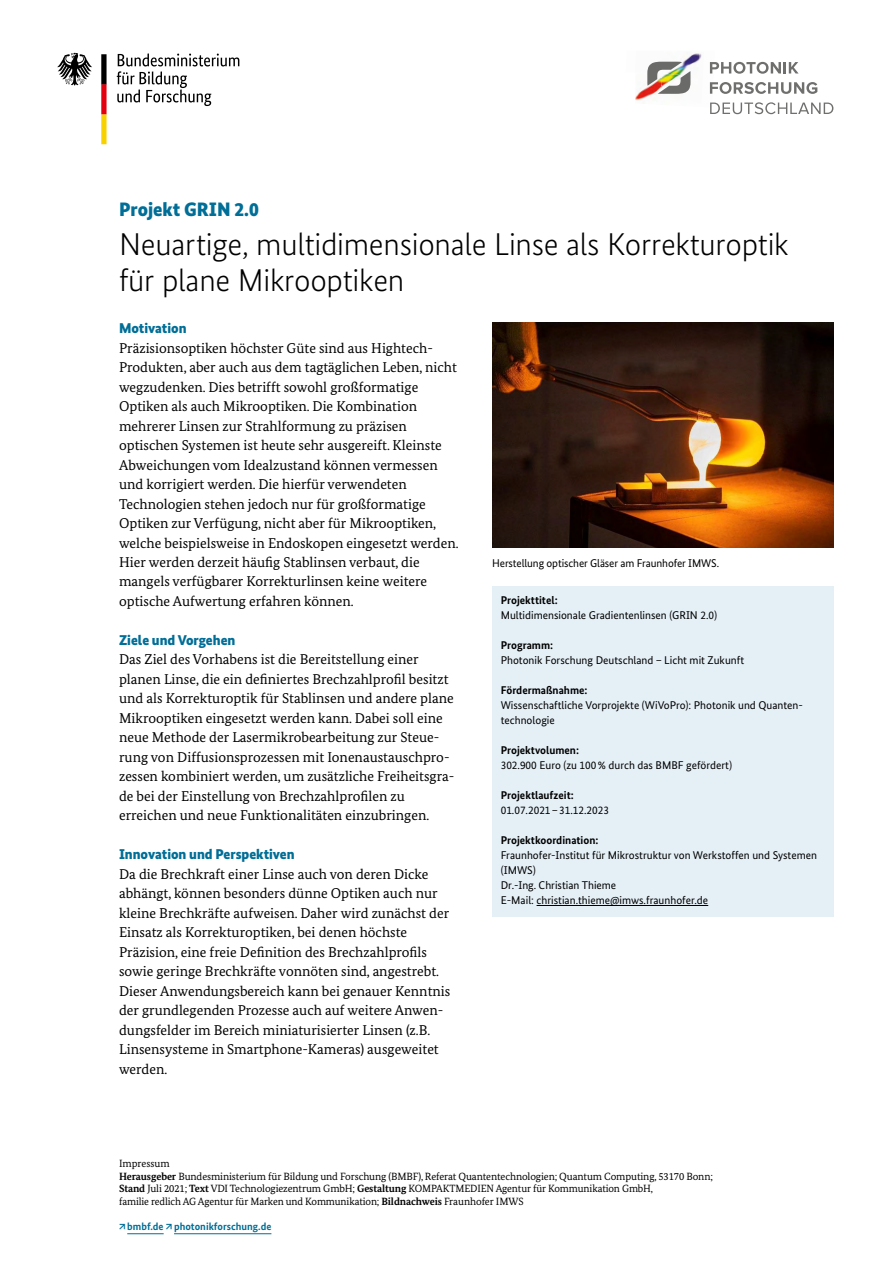
<style>
.page{position:relative;width:893px;height:1263px;background:#fff}
.page>*{position:absolute;margin:0;border:0;box-sizing:border-box;transform-origin:0 0}
.H1_Headline_schwarz{font:300 31.5px/36px "Bundes Sans";letter-spacing:-.01em;color:#000}
.H1_Headline_schwarz-2{font:900 19.5px "Bundes Sans";color:#006e97}
.P_Fliess{font:14.25px/19.5px "Bundes Serif";color:#000}
.H2_Headline{font:900 14.25px "Bundes Sans";color:#006e97}
.P_Kasten{font:11.25px/15px "Bundes Sans";color:#000}
.BU_Caption{font:11.25px "Bundes Sans";letter-spacing:-.01em;color:#000}
.P_Impressum{font:10.5px/12.6px "Bundes Serif";letter-spacing:-.01em;color:#000}
.URL{font:700 10.5px "Bundes Sans";color:#006e97}
.H2_Impressum{font:10.5px "Bundes Serif";color:#000}
.s1{font-weight:700}
</style>
<div class="page">
<div style="left:492px;top:587px;width:341px;height:330px;background:#e4eff6"></div>
<img style="left:492px;top:323px;width:341px;height:225px">
<svg style="left:117px;top:53px;width:122px;height:53px"></svg>
<svg style="left:57px;top:53px;width:35px;height:33px"></svg>
<svg style="left:101px;top:54px;width:6px;height:90px"></svg>
<hr style="left:127px;top:1233px;width:37px;height:1px;background:#006e97">
<hr style="left:174px;top:1233px;width:97px;height:1px;background:#006e97">
<img style="left:662px;top:53px;width:35px;height:21px">
<img style="left:697px;top:53px;width:13px;height:40px">
<img style="left:635px;top:87px;width:21px;height:14px">
<img style="left:690px;top:74px;width:8px;height:19px">
<svg style="left:710px;top:62px;width:89px;height:12px"></svg>
<svg style="left:710px;top:82px;width:107px;height:12px"></svg>
<svg style="left:710px;top:102px;width:123px;height:12px"></svg>
<svg style="left:647px;top:62px;width:43px;height:32px"></svg>
<hr style="left:537px;top:905px;width:171px;height:1px;background:#000">
<h1 class="H1_Headline_schwarz-2" style="left:119px;top:198px;width:141px">Projekt GRIN 2.0</h1>
<h1 class="H1_Headline_schwarz" style="left:119px;top:226px;width:671px">Neuartige, multidimensionale Linse als Korrekturoptik für plane Mikrooptiken</h1>
<h2 class="H2_Headline" style="left:119px;top:320px;width:69px">Motivation</h2>
<p class="P_Fliess" style="left:119px;top:338px;width:341px">Präzisionsoptiken höchster Güte sind aus Hightech-Produkten, aber auch aus dem tagtäglichen Leben, nicht wegzudenken. Dies betrifft sowohl großformatige Optiken als auch Mikrooptiken. Die Kombination mehrerer Linsen zur Strahlformung zu präzisen optischen Systemen ist heute sehr ausgereift. Kleinste Abweichungen vom Idealzustand können vermessen und korrigiert werden. Die hierfür verwendeten Technologien stehen jedoch nur für großformatige Optiken zur Verfügung, nicht aber für Mikrooptiken, welche beispielsweise in Endoskopen eingesetzt werden.<br>Hier werden derzeit häufig Stablinsen verbaut, die mangels verfügbarer Korrekturlinsen keine weitere optische Aufwertung erfahren können.</p>
<h2 class="H2_Headline" style="left:119px;top:632px;width:118px">Ziele und Vorgehen</h2>
<p class="P_Fliess" style="left:119px;top:650px;width:337px">Das Ziel des Vorhabens ist die Bereitstellung einer planen Linse, die ein definiertes Brechzahlprofil besitzt und als Korrekturoptik für Stablinsen und andere plane Mikrooptiken eingesetzt werden kann. Dabei soll eine neue Methode der Lasermikrobearbeitung zur Steue&shy;rung von Diffusionsprozessen mit Ionenaustauschpro&shy;zessen kombiniert werden, um zusätzliche Freiheitsgra&shy;de bei der Einstellung von Brechzahlprofilen zu erreichen und neue Funktionalitäten einzubringen.</p>
<h2 class="H2_Headline" style="left:119px;top:846px;width:177px">Innovation und Perspektiven</h2>
<p class="P_Fliess" style="left:119px;top:864px;width:333px">Da die Brechkraft einer Linse auch von deren Dicke abhängt, können besonders dünne Optiken auch nur kleine Brechkräfte aufweisen. Daher wird zunächst der Einsatz als Korrekturoptiken, bei denen höchste Präzision, eine freie Definition des Brechzahlprofils sowie geringe Brechkräfte vonnöten sind, angestrebt.<br>Dieser Anwendungsbereich kann bei genauer Kenntnis der grundlegenden Prozesse auch auf weitere Anwen&shy;dungsfelder im Bereich miniaturisierter Linsen (z.B.<br>Linsensysteme in Smartphone-Kameras) ausgeweitet werden.</p>
<p class="BU_Caption" style="left:492px;top:556px;width:228px">Herstellung optischer Gläser am Fraunhofer IMWS.</p>
<p class="P_Kasten" style="left:501px;top:592px;width:218px"><span class="s1">Projekttitel:<br></span>Multidimensionale Gradientenlinsen (GRIN 2.0)</p>
<p class="P_Kasten" style="left:501px;top:637px;width:245px"><span class="s1">Programm:<br></span>Photonik Forschung Deutschland – Licht mit Zukunft</p>
<p class="P_Kasten" style="left:501px;top:682px;width:304px"><span class="s1">Fördermaßnahme:<br></span>Wissenschaftliche Vorprojekte (WiVoPro): Photonik und Quanten&shy;technologie</p>
<p class="P_Kasten" style="left:501px;top:742px;width:233px"><span class="s1">Projektvolumen:<br></span>302.900 Euro (zu 100 % durch das BMBF gefördert)</p>
<p class="P_Kasten" style="left:501px;top:787px;width:110px"><span class="s1">Projektlaufzeit:<br></span>01.07.2021 – 31.12.2023</p>
<p class="P_Kasten" style="left:501px;top:832px;width:318px"><span class="s1">Projektkoordination:<br></span>Fraunhofer-Institut für Mikrostruktur von Werkstoffen und Systemen (IMWS)<br>Dr.-Ing. Christian Thieme<br>E-Mail: christian.thieme@imws.fraunhofer.de</p>
<h2 class="H2_Impressum" style="left:119px;top:1157px;width:52px">Impressum</h2>
<p class="P_Impressum" style="left:119px;top:1170px;width:595px"><span class="s1">Herausgeber</span> Bundesministerium für Bildung und Forschung (BMBF), Referat Quantentechnologien; Quantum Computing, 53170 Bonn;<br><span class="s1">Stand</span> Juli 2021; <span class="s1">Text</span> VDI Technologiezentrum GmbH; <span class="s1">Gestaltung</span> KOMPAKTMEDIEN Agentur für Kommunikation GmbH,<br>familie redlich AG Agentur für Marken und Kommunikation; <span class="s1">Bildnachweis</span> Fraunhofer IMWS</p>
<p class="URL" style="left:119px;top:1220px;width:154px">↗bmbf.de ↗photonikforschung.de</p>
</div>
